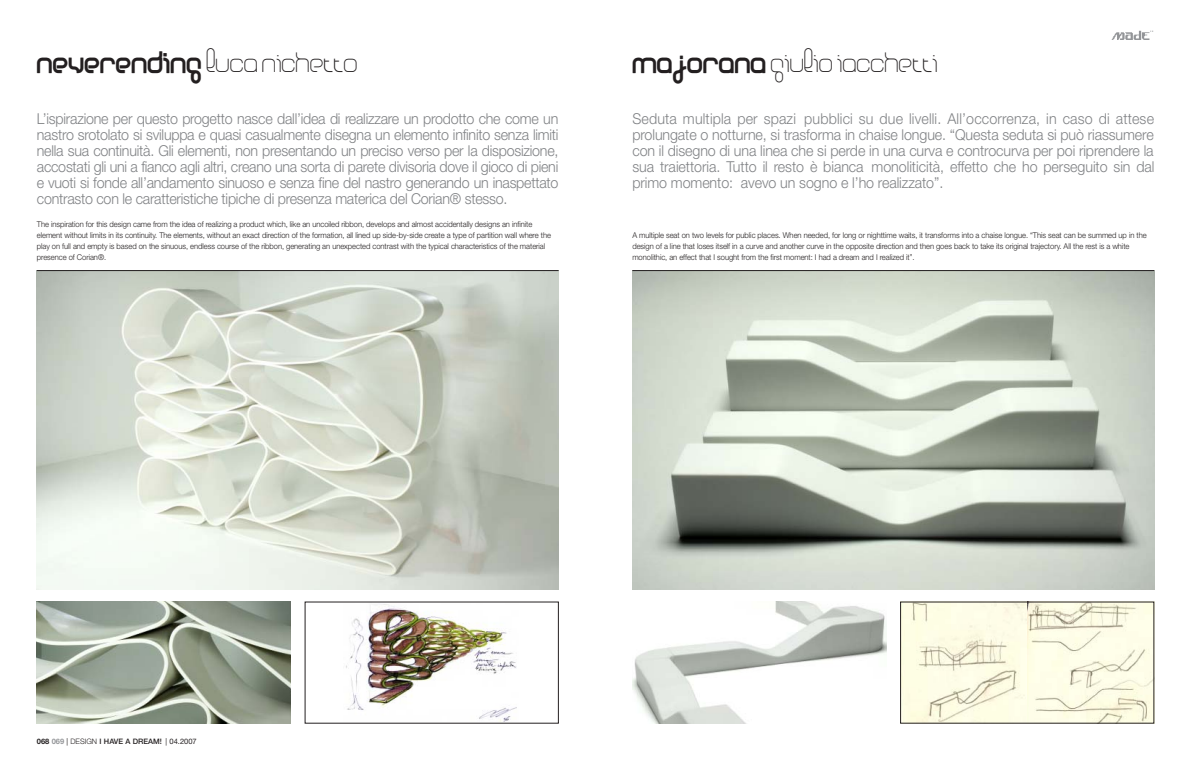
<style>
.page{position:relative;width:1191px;height:766px;background:#fff}
.page>*{position:absolute;margin:0;border:0;box-sizing:border-box;transform-origin:0 0}
.t1{font:30px "Basix";letter-spacing:-.005em;color:#231f20;scale:.95 1}
.t2{font:300 15px/16px "Helvetica Neue";letter-spacing:-.015em;color:#808285;text-align:justify;scale:.95 1}
.t3{font:300 8px/11px "Helvetica Neue";letter-spacing:-.005em;color:#231f20;scale:.95 1}
.t4{font:500 7.5px "Helvetica Neue";color:#231f20}
.s1{font-family:"Basix Heavy Round"}
.s2{font-weight:700}
.s3{font-weight:700;color:#939598}
.s4{font-weight:400}
.s5{font-weight:300}
</style>
<div class="page">
<img style="left:1111px;top:30px;width:42px;height:10px">
<img style="left:37px;top:271px;width:521px;height:318px">
<img style="left:37px;top:601px;width:254px;height:122px">
<img style="left:346px;top:604px;width:171px;height:117px">
<img style="left:902px;top:603px;width:126px;height:118px">
<svg style="left:1028px;top:603px;width:124px;height:118px;background:#f6f4de"></svg>
<hr style="left:37px;top:270px;width:521px;height:1px;background:#231f20">
<img style="left:632px;top:271px;width:522px;height:318px">
<img style="left:632px;top:601px;width:254px;height:122px">
<hr style="left:632px;top:270px;width:522px;height:1px;background:#231f20">
<h1 class="t1" style="left:37px;top:47px;width:339px"><span class="s1">neverending</span> luca nichetto</h1>
<p class="t2" style="left:37px;top:112px;width:550px">L’ispirazione per questo progetto nasce dall’idea di realizzare un prodotto che come un nastro srotolato si sviluppa e quasi casualmente disegna un elemento infinito senza limiti nella sua continuità. Gli elementi, non presentando un preciso verso per la disposizione, accostati gli uni a fianco agli altri, creano una sorta di parete divisoria dove il gioco di pieni e vuoti si fonde all’andamento sinuoso e senza fine del nastro generando un inaspettato contrasto con le caratteristiche tipiche di presenza materica del Corian® stesso.</p>
<p class="t3" style="left:37px;top:219px;width:542px">The inspiration for this design came from the idea of realizing a product which, like an uncoiled ribbon, develops and almost accidentally designs an infinite element without limits in its continuity. The elements, without an exact direction of the formation, all lined up side-by-side create a type of partition wall where the play on full and empty is based on the sinuous, endless course of the ribbon, generating an unexpected contrast with the typical characteristics of the material presence of Corian®.</p>
<h1 class="t1" style="left:632px;top:47px;width:323px"><span class="s1">majorana</span> giulio iacchetti</h1>
<p class="t2" style="left:632px;top:112px;width:551px">Seduta multipla per spazi pubblici su due livelli. All’occorrenza, in caso di attese prolungate o notturne, si trasforma in chaise longue. “Questa seduta si può riassumere con il disegno di una linea che si perde in una curva e controcurva per poi riprendere la sua traiettoria. Tutto il resto è bianca monoliticità, effetto che ho perseguito sin dal primo momento: avevo un sogno e l’ho realizzato”.</p>
<p class="t3" style="left:632px;top:230px;width:543px">A multiple seat on two levels for public places. When needed, for long or nighttime waits, it transforms into a chaise longue. “This seat can be summed up in the design of a line that loses itself in a curve and another curve in the opposite direction and then goes back to take its original trajectory. All the rest is a white monolithic, an effect that I sought from the first moment: I had a dream and I realized it”.</p>
<p class="t4" style="left:37px;top:738px;width:161px"><span class="s2">068</span> <span class="s3">069</span> <span class="s4">|</span> <span class="s5">DESIGN</span> I HAVE A DREAM! <span class="s4">| 04.2007</span></p>
</div>
